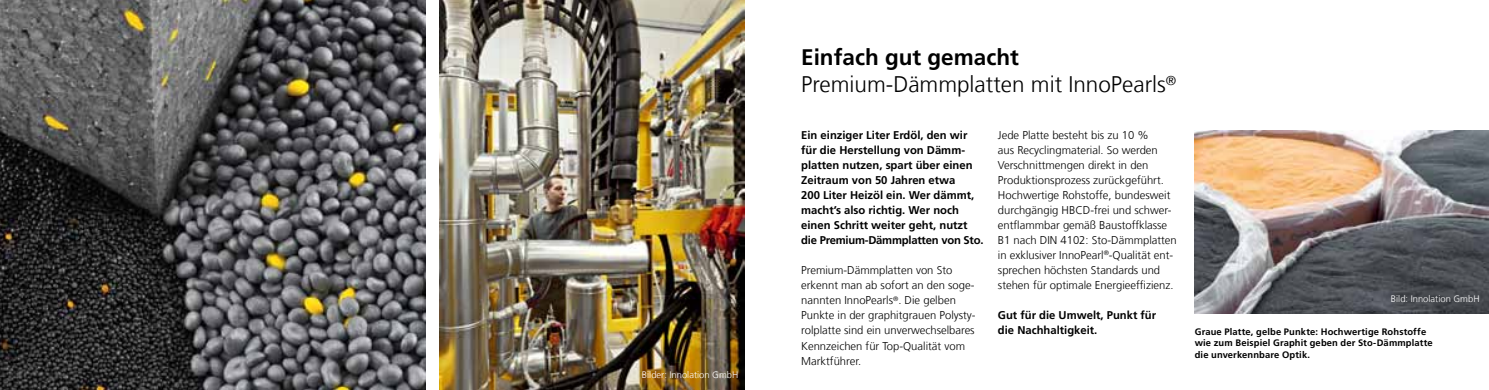
<style>
.page{position:relative;width:1489px;height:390px;background:#fff}
.page>*{position:absolute;margin:0;border:0;box-sizing:border-box;transform-origin:0 0}
._1_3_Titel_Subheadli{font:300 22.5px "Sto Frutiger";color:#000}
._1_3_Titel_Subheadli-2{font:700 22.5px "Sto Frutiger";color:#000}
._3_4_Inhalt_Fließtex{font:300 11.25px/15px "Sto Frutiger";color:#000}
._3_4_Inhalt_Fließtex-2{font:700 11.25px/15px "Sto Frutiger";color:#000}
._4_1_Bildunterschrif{font:700 9.38px/11.2px "Sto Frutiger";letter-spacing:.015em;color:#000}
._3_4_Inhalt_Fließtex-3{font:300 9.38px "Sto Frutiger";color:#fff}
</style>
<div class="page">
<img style="left:0;top:0;width:425px;height:390px">
<img style="left:439px;top:0;width:305px;height:390px">
<img style="left:1194px;top:130px;width:294px;height:184px">
<p class="_3_4_Inhalt_Fließtex-3" style="left:642px;top:370px;width:98px">Bilder: Innolation GmbH</p>
<p class="_1_3_Titel_Subheadli-2" style="left:801px;top:44px;width:219px">Einfach gut gemacht</p>
<p class="_1_3_Titel_Subheadli" style="left:801px;top:71px;width:377px">Premium-Dämmplatten mit InnoPearls<sup>®</sup></p>
<p class="_3_4_Inhalt_Fließtex-2" style="left:801px;top:127px;width:184px">Ein einziger Liter Erdöl, den wir für die Herstellung von Dämm&shy;platten nutzen, spart über einen<br>Zeitraum von 50 Jahren etwa<br>200 Liter Heizöl ein. Wer dämmt, macht’s also richtig. Wer noch einen Schritt weiter geht, nutzt die Premium-Dämmplatten von Sto.</p>
<p class="_3_4_Inhalt_Fließtex" style="left:801px;top:263px;width:176px">Premium-Dämmplatten von Sto erkennt man ab sofort an den soge&shy;nannten InnoPearls<sup>®</sup>. Die gelben<br>Punkte in der graphitgrauen Polysty&shy;rolplatte sind ein unverwechselbares<br>Kennzeichen für Top-Qualität vom<br>Marktführer.</p>
<p class="_3_4_Inhalt_Fließtex" style="left:997px;top:127px;width:180px">Jede Platte besteht bis zu 10 %<br>aus Recyclingmaterial. So werden Verschnittmengen direkt in den Produktionsprozess zurückgeführt.<br>Hochwertige Rohstoffe, bundesweit durchgängig HBCD-frei und schwer&shy;entflammbar gemäß Baustoffklasse B1 nach DIN 4102: Sto-Dämmplatten in exklusiver InnoPearl<sup>®</sup>-Qualität ent&shy;sprechen höchsten Standards und stehen für optimale Energieeffizienz.</p>
<p class="_3_4_Inhalt_Fließtex-2" style="left:997px;top:308px;width:160px">Gut für die Umwelt, Punkt für die Nachhaltigkeit.</p>
<p class="_3_4_Inhalt_Fließtex-3" style="left:1390px;top:293px;width:90px">Bild: Innolation GmbH</p>
<p class="_4_1_Bildunterschrif" style="left:1194px;top:326px;width:239px">Graue Platte, gelbe Punkte: Hochwertige Rohstoffe wie zum Beispiel Graphit geben der Sto-Dämmplatte die unverkennbare Optik.</p>
</div>
